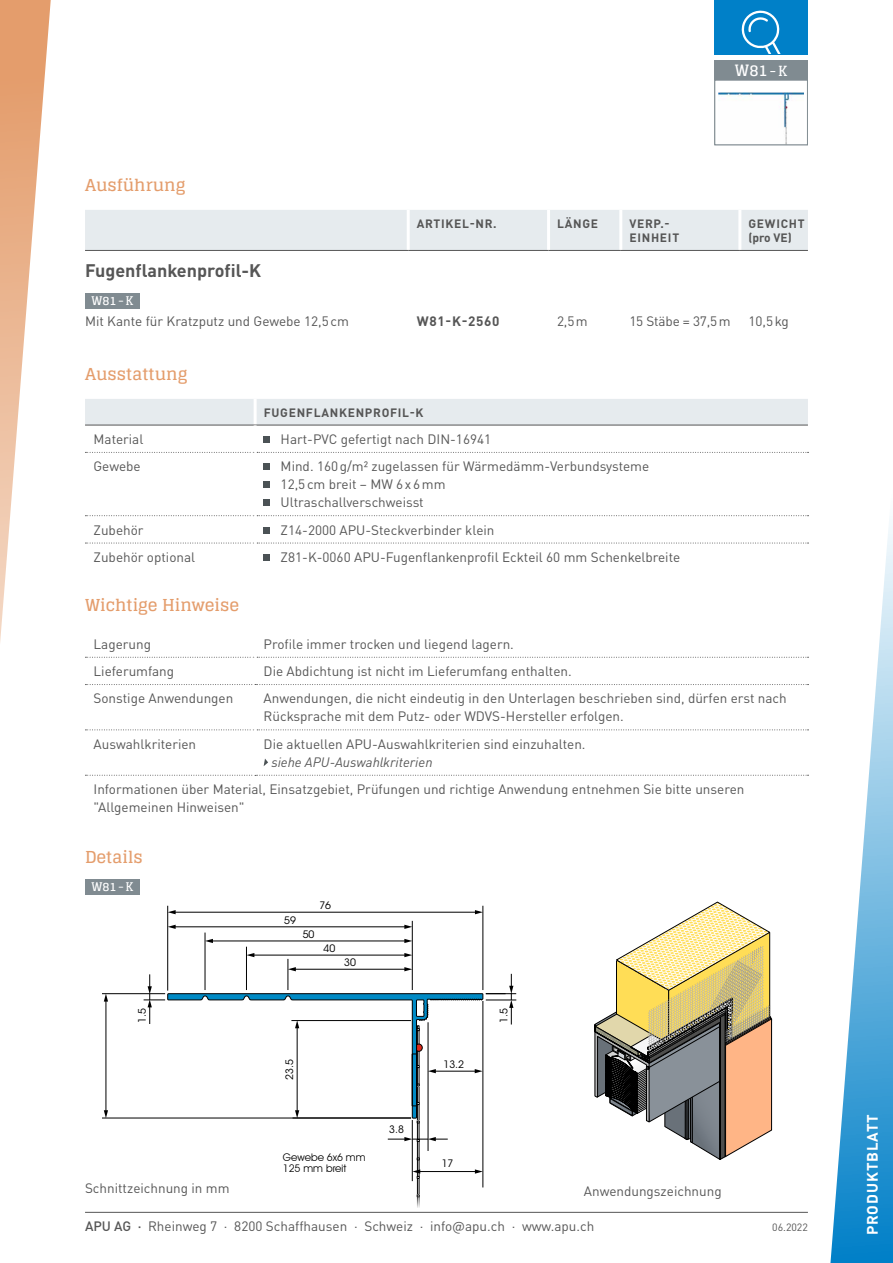
<style>
.page{position:relative;width:893px;height:1263px;background:#fff}
.page>*{position:absolute;margin:0;border:0;box-sizing:border-box;transform-origin:0 0}
.t1{font:700 18px "DIN Pro";color:#565656}
.t2{font:700 16.5px "Glegoo";color:#e49d6c}
.t3{font:700 15.6px "Glegoo";color:#fff}
.t4{font:700 15px "DIN Pro";letter-spacing:.06em;color:#fff}
.t5{font:13.5px/18px "DIN Pro";color:#565656}
.t6{font:italic 13.5px "DIN Pro";color:#565656}
.t7{font:700 13.5px "DIN Pro";letter-spacing:.05em;color:#565656}
.t8{font:700 12px/14.4px "DIN Pro";letter-spacing:.06em;color:#565656}
.t9{font:700 12px "Glegoo";color:#fff}
.t10{font:10.5px/10.5px "Avant Garde IT Cby BT";color:#000}
.t11{font:10.5px "DIN Pro";color:#565656}
.t12{font:10.2px "ITC Avant Garde Std";color:#000}
.s1{font-size:14.1px}
.s2{font-weight:500}
</style>
<div class="page">
<hr style="left:85px;top:1212px;width:723px;height:1px;background:#565656">
<svg style="left:830px;top:519px;width:63px;height:744px"></svg>
<svg style="left:0;top:0;width:51px;height:642px"></svg>
<div style="left:714px;top:0;width:94px;height:54px;background:#0080c8"></div>
<svg style="left:742px;top:11px;width:39px;height:43px"></svg>
<div style="left:714px;top:60px;width:94px;height:20px;background:#808b91"></div>
<img style="left:718px;top:93px;width:85px;height:50px">
<div style="left:714px;top:80px;width:94px;height:65px;border:1px solid #808b91"></div>
<svg style="left:595px;top:902px;width:177px;height:258px"></svg>
<div style="left:85px;top:210px;width:723px;height:40px;background:#e6ebee"></div>
<hr style="left:407px;top:210px;width:3px;height:40px;background:#fff">
<hr style="left:547px;top:210px;width:3px;height:40px;background:#fff">
<hr style="left:619px;top:210px;width:3px;height:40px;background:#fff">
<hr style="left:738px;top:210px;width:3px;height:40px;background:#fff">
<hr style="left:85px;top:250px;width:323px;height:1px;background:#565656">
<hr style="left:408px;top:250px;width:141px;height:1px;background:#565656">
<hr style="left:549px;top:250px;width:72px;height:1px;background:#565656">
<hr style="left:621px;top:250px;width:119px;height:1px;background:#565656">
<hr style="left:740px;top:250px;width:68px;height:1px;background:#565656">
<div style="left:85px;top:293px;width:55px;height:15px;background:#808b91"></div>
<div style="left:85px;top:399px;width:723px;height:26px;background:#e6ebee"></div>
<hr style="left:254px;top:399px;width:3px;height:26px;background:#fff">
<svg style="left:85px;top:452px;width:723px;height:1px"></svg>
<svg style="left:85px;top:515px;width:723px;height:1px"></svg>
<svg style="left:85px;top:543px;width:723px;height:1px"></svg>
<hr style="left:85px;top:425px;width:170px;height:1px;background:#565656">
<hr style="left:255px;top:425px;width:553px;height:1px;background:#565656">
<hr style="left:254px;top:425px;width:3px;height:27px;background:#fff">
<hr style="left:254px;top:452px;width:3px;height:64px;background:#fff">
<hr style="left:254px;top:543px;width:3px;height:27px;background:#fff">
<div style="left:264px;top:436px;width:6px;height:7px;background:#4b5255"></div>
<svg style="left:264px;top:464px;width:6px;height:6px"></svg>
<svg style="left:264px;top:482px;width:6px;height:6px"></svg>
<svg style="left:264px;top:500px;width:6px;height:6px"></svg>
<svg style="left:264px;top:527px;width:6px;height:6px"></svg>
<div style="left:264px;top:554px;width:6px;height:7px;background:#4b5255"></div>
<svg style="left:85px;top:657px;width:723px;height:1px"></svg>
<hr style="left:254px;top:657px;width:3px;height:27px;background:#fff">
<svg style="left:85px;top:684px;width:723px;height:1px"></svg>
<svg style="left:85px;top:729px;width:723px;height:1px"></svg>
<svg style="left:85px;top:775px;width:723px;height:1px"></svg>
<hr style="left:254px;top:685px;width:3px;height:45px;background:#fff">
<svg style="left:264px;top:758px;width:4px;height:8px"></svg>
<div style="left:85px;top:879px;width:55px;height:15px;background:#808b91"></div>
<hr style="left:167px;top:906px;width:1px;height:84px;background:#000">
<hr style="left:412px;top:921px;width:1px;height:69px;background:#000">
<hr style="left:102px;top:1118px;width:309px;height:1px;background:#000">
<hr style="left:106px;top:1000px;width:1px;height:112px;background:#000">
<svg style="left:104px;top:994px;width:4px;height:7px"></svg>
<svg style="left:104px;top:1110px;width:4px;height:8px"></svg>
<hr style="left:174px;top:926px;width:232px;height:1px;background:#000">
<svg style="left:404px;top:925px;width:8px;height:4px"></svg>
<svg style="left:168px;top:925px;width:8px;height:4px"></svg>
<hr style="left:174px;top:912px;width:302px;height:1px;background:#000">
<svg style="left:475px;top:910px;width:8px;height:4px"></svg>
<svg style="left:168px;top:910px;width:8px;height:4px"></svg>
<hr style="left:211px;top:941px;width:195px;height:1px;background:#000">
<svg style="left:404px;top:939px;width:8px;height:4px"></svg>
<svg style="left:206px;top:939px;width:7px;height:4px"></svg>
<hr style="left:253px;top:955px;width:153px;height:1px;background:#000">
<svg style="left:404px;top:953px;width:8px;height:4px"></svg>
<svg style="left:247px;top:953px;width:7px;height:4px"></svg>
<hr style="left:102px;top:993px;width:63px;height:1px;background:#000">
<hr style="left:486px;top:993px;width:30px;height:1px;background:#000">
<hr style="left:486px;top:1000px;width:30px;height:1px;background:#000">
<svg style="left:144px;top:967px;width:369px;height:240px"></svg>
<hr style="left:291px;top:1020px;width:120px;height:1px;background:#000">
<hr style="left:293px;top:1118px;width:118px;height:1px;background:#000">
<hr style="left:483px;top:906px;width:1px;height:84px;background:#000">
<hr style="left:205px;top:932px;width:1px;height:58px;background:#000">
<hr style="left:246px;top:947px;width:1px;height:43px;background:#000">
<hr style="left:288px;top:959px;width:1px;height:31px;background:#000">
<div style="left:412px;top:1054px;width:5px;height:52px;border:1px solid #000"></div>
<div style="left:245px;top:1174px;width:86px;height:22px;background:#fff"></div>
<p class="t2" style="left:85px;top:176px;width:102px">Ausführung</p>
<p class="t3" style="left:735px;top:61px;width:54px">Artikel</p>
<p class="t3" style="left:735px;top:61px;width:54px">W81<span class="s1">-K</span></p>
<p class="t8" style="left:417px;top:215px;width:81px">ARTIKEL-NR.</p>
<p class="t8" style="left:557px;top:215px;width:43px">LÄNGE</p>
<p class="t8" style="left:629px;top:215px;width:51px">VERP.-<br>EINHEIT</p>
<p class="t8" style="left:748px;top:215px;width:58px">GEWICHT (pro VE)</p>
<h1 class="t1" style="left:85px;top:255px;width:178px">Fugenflankenprofil-K</h1>
<p class="t9" style="left:91px;top:294px;width:43px">W81-K</p>
<p class="t5" style="left:85px;top:310px;width:265px">Mit Kante für Kratzputz und Gewebe 12,5cm</p>
<p class="t7" style="left:417px;top:309px;width:84px">W81-K-2560</p>
<p class="t5" style="left:557px;top:310px;width:32px">2,5m</p>
<p class="t5" style="left:629px;top:310px;width:103px">15 Stäbe = 37,5m</p>
<p class="t5" style="left:748px;top:310px;width:42px">10,5kg</p>
<p class="t2" style="left:85px;top:365px;width:104px">Ausstattung</p>
<p class="t8" style="left:264px;top:404px;width:161px">FUGENFLANKENPROFIL-K</p>
<p class="t5" style="left:94px;top:429px;width:51px">Material</p>
<p class="t5" style="left:281px;top:429px;width:212px">Hart-PVC gefertigt nach DIN-16941</p>
<p class="t5" style="left:94px;top:456px;width:49px">Gewebe</p>
<p class="t5" style="left:281px;top:456px;width:370px">Mind. 160g/m2 zugelassen für Wärmedämm-Verbundsysteme<br>12,5cm breit – MW 6x6mm<br>Ultraschallverschweisst</p>
<p class="t5" style="left:94px;top:519px;width:52px">Zubehör</p>
<p class="t5" style="left:281px;top:519px;width:215px">Z14-2000 APU-Steckverbinder klein</p>
<p class="t5" style="left:94px;top:547px;width:103px">Zubehör optional</p>
<p class="t5" style="left:281px;top:547px;width:401px">Z81-K-0060 APU-Fugenflankenprofil Eckteil 60 mm Schenkelbreite</p>
<p class="t2" style="left:85px;top:596px;width:156px">Wichtige Hinweise</p>
<p class="t5" style="left:94px;top:633px;width:59px">Lagerung</p>
<p class="t5" style="left:264px;top:633px;width:252px">Profile immer trocken und liegend lagern.</p>
<p class="t5" style="left:94px;top:661px;width:82px">Lieferumfang</p>
<p class="t5" style="left:264px;top:661px;width:310px">Die Abdichtung ist nicht im Lieferumfang enthalten.</p>
<p class="t5" style="left:94px;top:688px;width:141px">Sonstige Anwendungen</p>
<p class="t5" style="left:264px;top:688px;width:525px">Anwendungen, die nicht eindeutig in den Unterlagen beschrieben sind, dürfen erst nach<br>Rücksprache mit dem Putz- oder WDVS-Hersteller erfolgen.</p>
<p class="t5" style="left:94px;top:733px;width:104px">Auswahlkriterien</p>
<p class="t5" style="left:264px;top:733px;width:323px">Die aktuellen APU-Auswahlkriterien sind einzuhalten.</p>
<p class="t6" style="left:271px;top:751px;width:163px">siehe APU-Auswahlkriterien</p>
<p class="t5" style="left:94px;top:779px;width:652px">Informationen über Material, Einsatzgebiet, Prüfungen und richtige Anwendung entnehmen Sie bitte unseren "Allgemeinen Hinweisen"</p>
<p class="t2" style="left:85px;top:848px;width:59px">Details</p>
<p class="t9" style="left:91px;top:880px;width:43px">W81-K</p>
<p class="t12" style="left:136px;top:1022px;width:16px;rotate:-90deg">1.5</p>
<p class="t12" style="left:284px;top:914px;width:13px">59</p>
<p class="t12" style="left:319px;top:899px;width:13px">76</p>
<p class="t12" style="left:303px;top:928px;width:13px">50</p>
<p class="t12" style="left:323px;top:942px;width:13px">40</p>
<p class="t12" style="left:344px;top:956px;width:13px">30</p>
<p class="t12" style="left:283px;top:1079px;width:22px;rotate:-90deg">23.5</p>
<p class="t10" style="left:283px;top:1152px;width:84px">Gewebe 6x6 mm<br>125 mm breit</p>
<p class="t12" style="left:389px;top:1123px;width:16px">3.8</p>
<p class="t12" style="left:443px;top:1058px;width:22px">13.2</p>
<p class="t12" style="left:497px;top:1023px;width:16px;rotate:-90deg">1.5</p>
<p class="t12" style="left:442px;top:1157px;width:13px">17</p>
<p class="t5" style="left:85px;top:1178px;width:146px">Schnittzeichnung in mm</p>
<p class="t5" style="left:584px;top:1180px;width:139px">Anwendungszeichnung</p>
<p class="t5" style="left:85px;top:1215px;width:511px"><span class="s2">APU AG ·</span> Rheinweg 7 · 8200 Schaffhausen · Schweiz · info@apu.ch · www.apu.ch</p>
<p class="t12" style="left:253px;top:1224px;width:66px">125 mm breit</p>
<p class="t11" style="left:772px;top:1219px;width:37px">06.2022</p>
<p class="t4" style="left:860px;top:1235px;width:123px;rotate:-90deg">PRODUKTBLATT</p>
</div>
